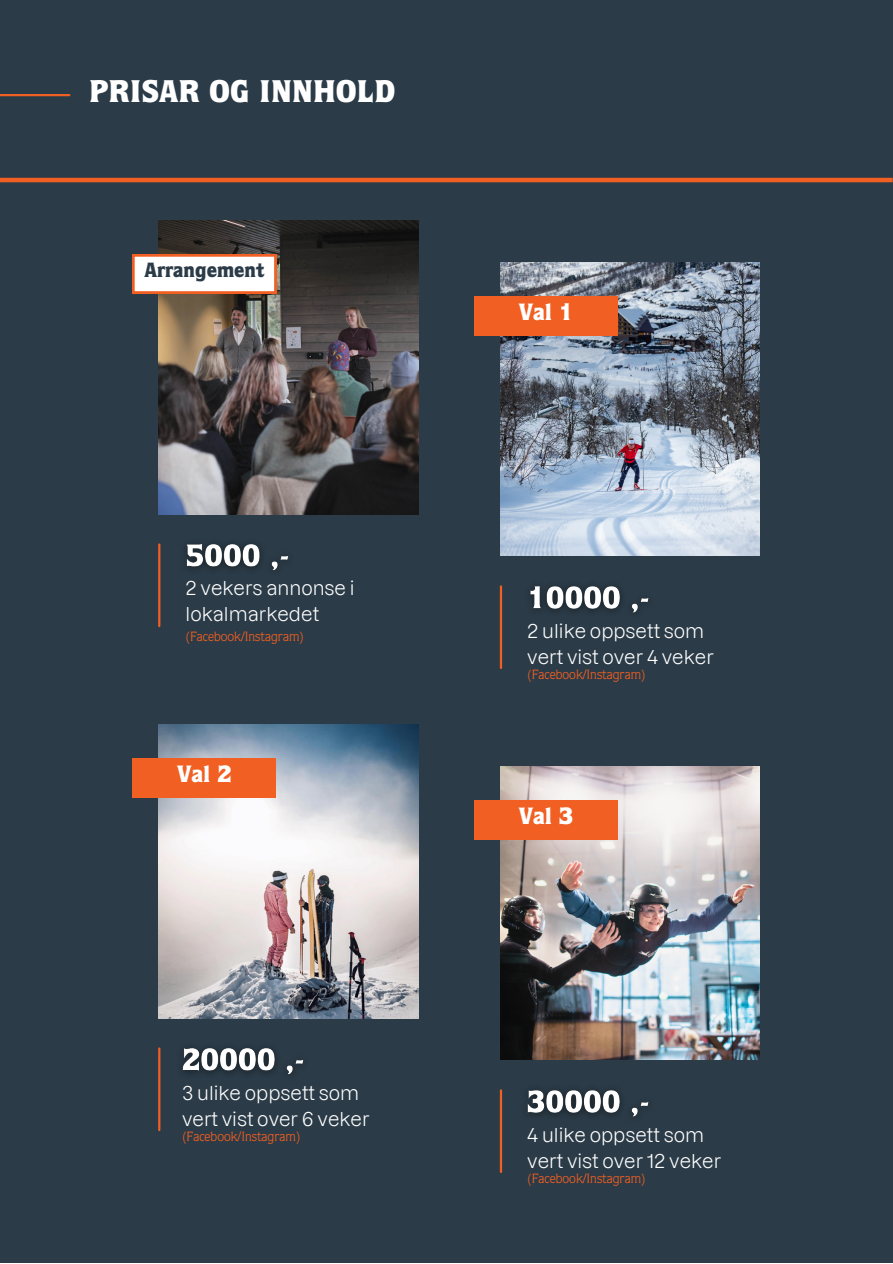
<style>
.page{position:relative;width:893px;height:1264px;background:#fff}
.page>*{position:absolute;margin:0;border:0;box-sizing:border-box;transform-origin:0 0}
.t1{font:900 31.5px "Quorum Std";color:#fff}
.t2{font:900 23.7px "Quorum Std";color:#fff}
.t3{font:900 20.7px "Quorum Std";color:#2b3b47}
.t4{font:19.05px/26px "Lazzer";color:#fff}
.t5{font:13.5px "Quorum Std";color:#f15f22}
</style>
<div class="page">
<div style="left:0;top:0;width:892px;height:180px;background:#2b3b47"></div>
<hr style="left:0;top:94px;width:69px;height:2px;background:#f15f22">
<div style="left:0;top:180px;width:892px;height:1082px;background:#2b3b47"></div>
<hr style="left:158px;top:544px;width:2px;height:82px;background:#f15f22">
<hr style="left:158px;top:1048px;width:2px;height:82px;background:#f15f22">
<hr style="left:500px;top:586px;width:2px;height:82px;background:#f15f22">
<hr style="left:500px;top:1090px;width:2px;height:81px;background:#f15f22">
<img style="left:158px;top:220px;width:260px;height:294px">
<img style="left:158px;top:724px;width:260px;height:294px">
<img style="left:500px;top:262px;width:259px;height:294px">
<img style="left:500px;top:766px;width:259px;height:293px">
<svg style="left:132px;top:254px;width:144px;height:39px;background:#fce7df"></svg>
<div style="left:132px;top:758px;width:144px;height:39px;background:#f15f22"></div>
<div style="left:474px;top:296px;width:144px;height:40px;background:#f15f22"></div>
<div style="left:474px;top:800px;width:144px;height:39px;background:#f15f22"></div>
<hr style="left:0;top:178px;width:892px;height:4px;background:#f15f22">
<img style="left:186px;top:544px;width:103px;height:27px">
<img style="left:530px;top:586px;width:119px;height:27px">
<img style="left:182px;top:1048px;width:122px;height:27px">
<img style="left:527px;top:1090px;width:122px;height:27px">
<p class="t1" style="left:89px;top:80px;width:308px">PRISAR OG INNHOLD</p>
<p class="t3" style="left:144px;top:262px;width:121px">Arrangement</p>
<p class="t4" style="left:185px;top:576px;width:170px">2 vekers annonse i lokalmarkedet</p>
<p class="t5" style="left:185px;top:631px;width:120px">(Facebook/Instagram)</p>
<p class="t2" style="left:177px;top:765px;width:56px">Val 2</p>
<p class="t4" style="left:182px;top:1080px;width:189px">3 ulike oppsett som vert vist over 6 veker</p>
<p class="t5" style="left:182px;top:1131px;width:120px">(Facebook/Instagram)</p>
<p class="t2" style="left:518px;top:303px;width:56px">Val 1</p>
<p class="t4" style="left:527px;top:619px;width:188px">2 ulike oppsett som vert vist over 4 veker</p>
<p class="t5" style="left:527px;top:669px;width:120px">(Facebook/Instagram)</p>
<p class="t2" style="left:518px;top:807px;width:56px">Val 3</p>
<p class="t4" style="left:527px;top:1122px;width:195px">4 ulike oppsett som vert vist over 12 veker</p>
<p class="t5" style="left:527px;top:1173px;width:120px">(Facebook/Instagram)</p>
</div>
